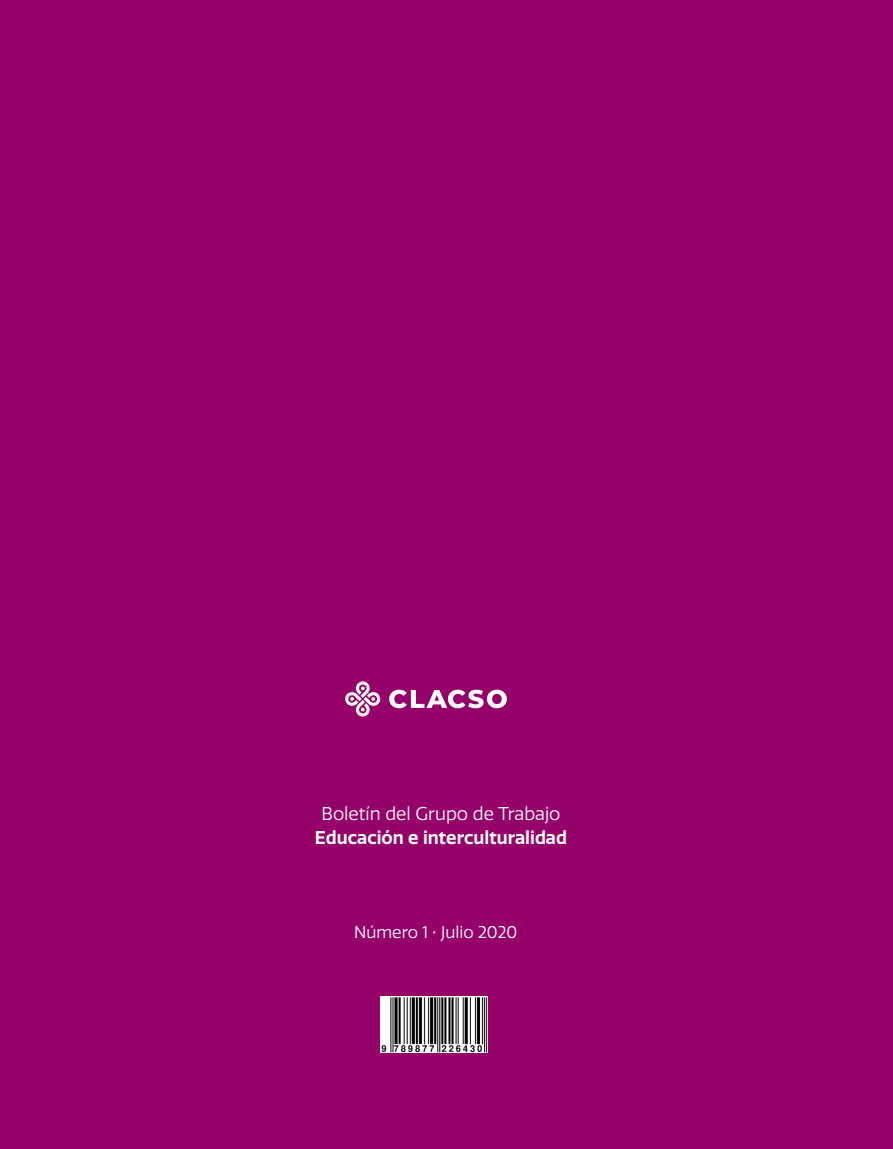
<style>
.page{position:relative;width:893px;height:1149px;background:#fff}
.page>*{position:absolute;margin:0;border:0;box-sizing:border-box;transform-origin:0 0}
.t1{font:600 18px "Quatro";color:#fff}
.t2{font:18px "Quatro";color:#fff}
.t3{font:16.5px "Quatro";color:#fff}
</style>
<div class="page">
<div style="left:0;top:0;width:893px;height:1148px;background:#960069"></div>
<svg style="left:389px;top:689px;width:118px;height:19px"></svg>
<svg style="left:345px;top:681px;width:35px;height:35px"></svg>
<img style="left:380px;top:997px;width:107px;height:54px">
<p class="t2" style="left:322px;top:803px;width:240px">Boletín del Grupo de Trabajo</p>
<p class="t1" style="left:315px;top:827px;width:254px">Educación e interculturalidad</p>
<p class="t3" style="left:354px;top:922px;width:165px">Número 1 • Julio 2020</p>
</div>
